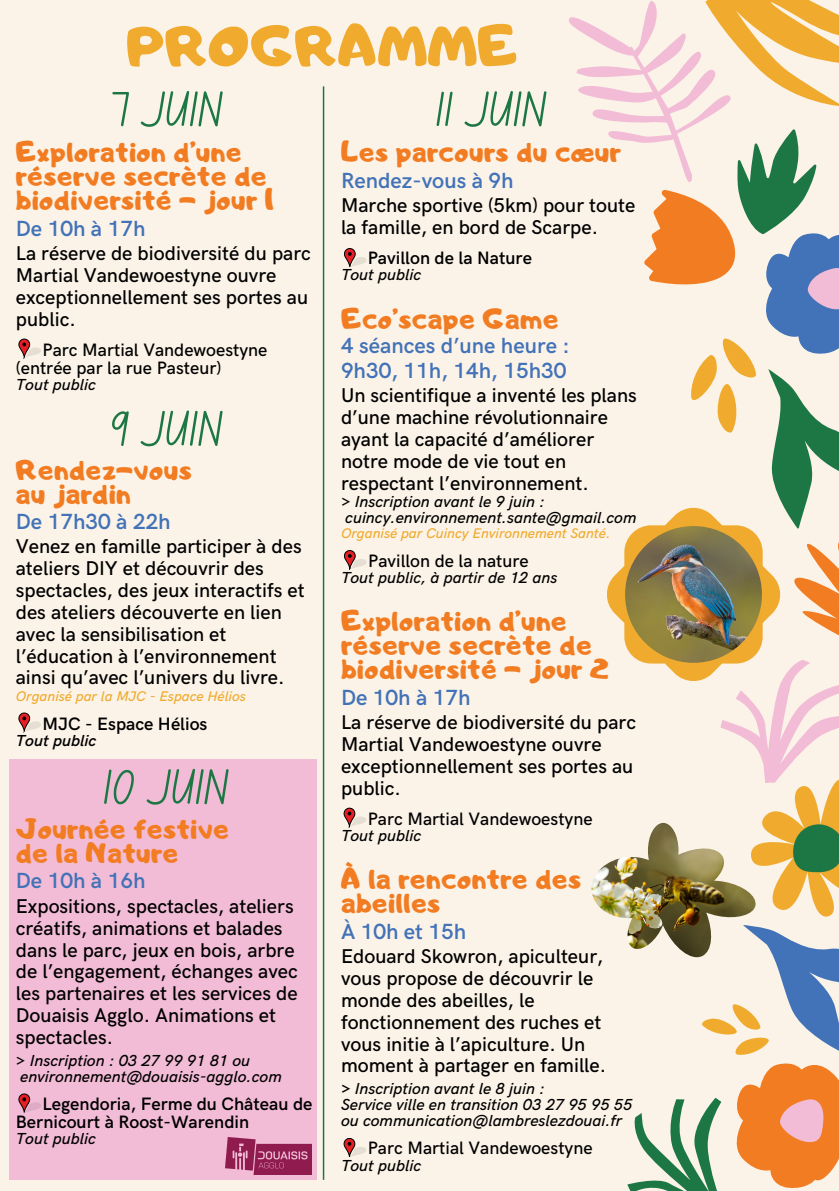
<style>
.page{position:relative;width:839px;height:1191px;background:#fff}
.page>*{position:absolute;margin:0;border:0;box-sizing:border-box;transform-origin:0 0}
.t1{font:56px "Adigiana Toybox";color:#f0ab2f}
.t2{font:50px "Canva School Font";color:#1d7744}
.t3{font:28px/24px "Adigiana Toybox";letter-spacing:.015em;color:#f27c22}
.t4{font:600 22px "HK Grotesk";color:#4272b7}
.t5{font:500 20px/21.8px "HK Grotesk";color:#000}
.t6{font:500 18px/17.8px "HK Grotesk";color:#000}
.t7{font:600 18px/17.8px "HK Grotesk";color:#000}
.t8{font:italic 500 16px/15.8px "HK Grotesk";color:#000}
.t9{font:italic 600 16px "HK Grotesk";color:#000}
.t10{font:italic 500 14px "HK Grotesk";color:#f0ab2f}
.s1{font-weight:600}
</style>
<div class="page">
<div style="left:0;top:0;width:838px;height:1191px;background:#fbf3e8"></div>
<svg style="left:568px;top:17px;width:22px;height:79px"></svg>
<svg style="left:19px;top:339px;width:22px;height:19px"></svg>
<svg style="left:344px;top:550px;width:23px;height:20px"></svg>
<div style="left:9px;top:759px;width:308px;height:421px;background:#f2bcd6"></div>
<hr style="left:323px;top:86px;width:1px;height:1094px;background:#1d7744">
<svg style="left:19px;top:713px;width:22px;height:19px"></svg>
<svg style="left:344px;top:808px;width:22px;height:19px"></svg>
<img style="left:226px;top:1138px;width:85px;height:37px">
<svg style="left:19px;top:1094px;width:22px;height:19px"></svg>
<svg style="left:344px;top:1138px;width:22px;height:19px"></svg>
<svg style="left:344px;top:248px;width:23px;height:19px"></svg>
<svg style="left:590px;top:0;width:248px;height:1191px"></svg>
<img style="left:625px;top:526px;width:136px;height:137px;border-radius:50%">
<img style="left:591px;top:823px;width:164px;height:134px">
<p class="t1" style="left:127px;top:9px;width:393px">PROGRAMME</p>
<p class="t2" style="left:109px;top:88px;width:115px">7 JUIN</p>
<p class="t3" style="left:16px;top:139px;width:260px">Exploration d’une réserve secrète de biodiversité - jour 1</p>
<p class="t4" style="left:16px;top:216px;width:131px">De 10h à 17h</p>
<p class="t5" style="left:16px;top:243px;width:296px">La réserve de biodiversité du parc<br>Martial Vandewoestyne ouvre exceptionnellement ses portes au public.</p>
<p class="t6" style="left:16px;top:342px;width:253px;text-indent:27px">Parc Martial Vandewoestyne (entrée par la rue Pasteur)</p>
<p class="t8" style="left:16px;top:377px;width:82px">Tout public</p>
<p class="t2" style="left:109px;top:407px;width:115px">9 JUIN</p>
<p class="t3" style="left:16px;top:457px;width:177px">Rendez-vous</p>
<p class="t3" style="left:16px;top:481px;width:116px">au jardin</p>
<p class="t4" style="left:16px;top:509px;width:156px">De 17h30 à 22h</p>
<p class="t5" style="left:16px;top:536px;width:290px">Venez en famille participer à des ateliers DIY et découvrir des spectacles, des jeux interactifs et des ateliers découverte en lien avec la sensibilisation et l’éducation à l’environnement ainsi qu’avec l’univers du livre.</p>
<p class="t10" style="left:16px;top:688px;width:231px">Organisé par la MJC - Espace Hélios</p>
<p class="t7" style="left:43px;top:715px;width:166px">MJC - Espace Hélios</p>
<p class="t9" style="left:16px;top:732px;width:82px">Tout public</p>
<p class="t2" style="left:103px;top:766px;width:127px">10 JUIN</p>
<p class="t3" style="left:16px;top:816px;width:215px">Journée festive</p>
<p class="t3" style="left:16px;top:840px;width:164px">de la Nature</p>
<p class="t4" style="left:16px;top:869px;width:131px">De 10h à 16h</p>
<p class="t5" style="left:16px;top:896px;width:283px">Expositions, spectacles, ateliers créatifs, animations et balades dans le parc, jeux en bois, arbre de l’engagement, échanges avec les partenaires et les services de<br>Douaisis Agglo. Animations et spectacles.</p>
<p class="t8" style="left:16px;top:1053px;width:267px">&gt; Inscription : 03 27 99 91 81 ou environnement@douaisis-agglo.com</p>
<p class="t7" style="left:16px;top:1096px;width:298px;text-indent:27px">Legendoria, Ferme du Château de<br>Bernicourt à Roost-Warendin</p>
<p class="t8" style="left:16px;top:1131px;width:82px">Tout public</p>
<p class="t2" style="left:436px;top:88px;width:112px">11 JUIN</p>
<p class="t3" style="left:341px;top:139px;width:281px">Les parcours du cœur</p>
<p class="t4" style="left:341px;top:168px;width:174px">Rendez-vous à 9h</p>
<p class="t5" style="left:341px;top:195px;width:296px">Marche sportive (5km) pour toute la famille, en bord de Scarpe.</p>
<p class="t7" style="left:368px;top:250px;width:166px">Pavillon de la Nature</p>
<p class="t8" style="left:341px;top:268px;width:82px">Tout public</p>
<p class="t3" style="left:341px;top:306px;width:219px">Eco’scape Game</p>
<p class="t4" style="left:341px;top:334px;width:230px">4 séances d’une heure :</p>
<p class="t4" style="left:341px;top:358px;width:227px">9h30, 11h, 14h, 15h30</p>
<p class="t5" style="left:341px;top:385px;width:297px">Un scientifique a inventé les plans d’une machine révolutionnaire ayant la capacité d’améliorer notre mode de vie tout en respectant l’environnement.</p>
<p class="t8" style="left:341px;top:494px;width:297px">&gt; Inscription avant le 9 juin : cuincy.environnement.sante@gmail.com</p>
<p class="t10" style="left:341px;top:525px;width:271px">Organisé par Cuincy Environnement Santé.</p>
<p class="t6" style="left:368px;top:552px;width:162px">Pavillon de la nature</p>
<p class="t8" style="left:341px;top:570px;width:218px">Tout public, à partir de 12 ans</p>
<p class="t3" style="left:341px;top:608px;width:270px">Exploration d’une réserve secrète de biodiversité - jour 2</p>
<p class="t4" style="left:341px;top:685px;width:131px">De 10h à 17h</p>
<p class="t5" style="left:341px;top:713px;width:296px">La réserve de biodiversité du parc<br>Martial Vandewoestyne ouvre exceptionnellement ses portes au public.</p>
<p class="t6" style="left:368px;top:811px;width:226px">Parc Martial Vandewoestyne</p>
<p class="t8" style="left:341px;top:829px;width:82px">Tout public</p>
<p class="t3" style="left:341px;top:867px;width:242px">À la rencontre des abeilles</p>
<p class="t4" style="left:341px;top:919px;width:127px">À 10h et 15h</p>
<p class="t5" style="left:341px;top:946px;width:267px">Edouard Skowron, apiculteur, vous propose de découvrir le monde des abeilles, le fonctionnement des ruches et vous initie à l’apiculture. Un moment à partager en famille.</p>
<p class="t8" style="left:341px;top:1082px;width:205px"><span class="s1">&gt;</span> Inscription avant le 8 juin :</p>
<p class="t8" style="left:341px;top:1098px;width:293px">Service ville en transition 03 27 95 95 55 ou communication@lambreslezdouai.fr</p>
<p class="t6" style="left:368px;top:1140px;width:226px">Parc Martial Vandewoestyne</p>
<p class="t8" style="left:341px;top:1158px;width:82px">Tout public</p>
</div>
